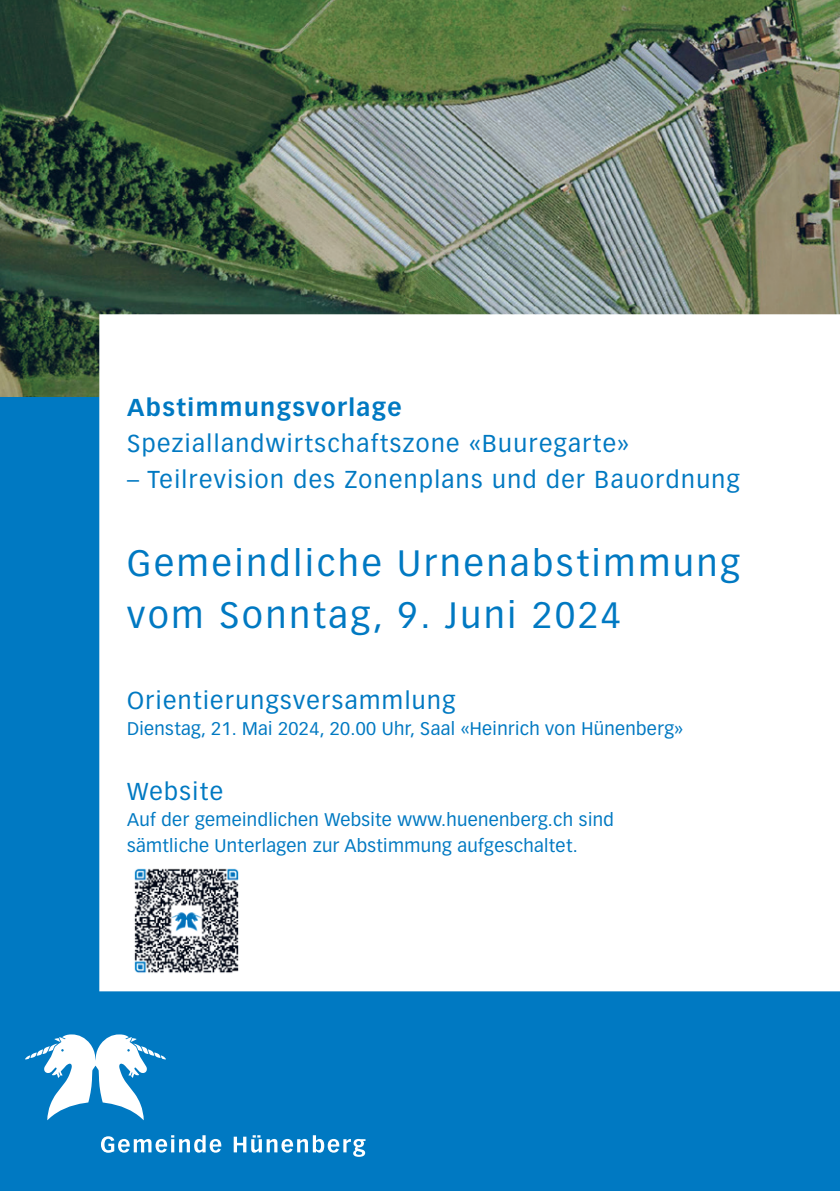
<style>
.page{position:relative;width:840px;height:1191px;background:#fff}
.page>*{position:absolute;margin:0;border:0;box-sizing:border-box;transform-origin:0 0}
.t1{font:36px/52px "Vectora LT Pro";letter-spacing:.08em;color:#0079c2}
.t2{font:24px "Vectora LT Pro";letter-spacing:.06em;color:#0079c2}
.t3{font:700 24px "Vectora LT Pro";letter-spacing:.06em;color:#0079c2}
.t4{font:18px/26px "Vectora LT Pro";letter-spacing:.02em;color:#0079c2}
</style>
<div class="page">
<div style="left:0;top:0;width:839px;height:1191px;background:#0079c2"></div>
<svg style="left:25px;top:1034px;width:141px;height:86px"></svg>
<svg style="left:101px;top:1135px;width:264px;height:21px"></svg>
<img style="left:0;top:0;width:839px;height:396px">
<div style="left:99px;top:314px;width:740px;height:677px;background:#fff"></div>
<img style="left:132px;top:866px;width:108px;height:108px">
<h2 class="t3" style="left:127px;top:392px;width:276px">Abstimmungsvorlage</h2>
<h2 class="t2" style="left:127px;top:429px;width:503px">Speziallandwirtschaftszone «Buuregarte»</h2>
<h2 class="t2" style="left:127px;top:465px;width:613px">– Teilrevision des Zonenplans und der Bauordnung</h2>
<h1 class="t1" style="left:127px;top:537px;width:613px">Gemeindliche Urnenabstimmung vom Sonntag, 9. Juni 2024</h1>
<h2 class="t2" style="left:127px;top:686px;width:329px">Orientierungsversammlung</h2>
<p class="t4" style="left:127px;top:716px;width:557px">Dienstag, 21. Mai 2024, 20.00 Uhr, Saal «Heinrich von Hünenberg»</p>
<h2 class="t2" style="left:127px;top:776px;width:97px">Website</h2>
<p class="t4" style="left:127px;top:806px;width:488px">Auf der gemeindlichen Website www.huenenberg.ch sind sämtliche Unterlagen zur Abstimmung aufgeschaltet.</p>
</div>
